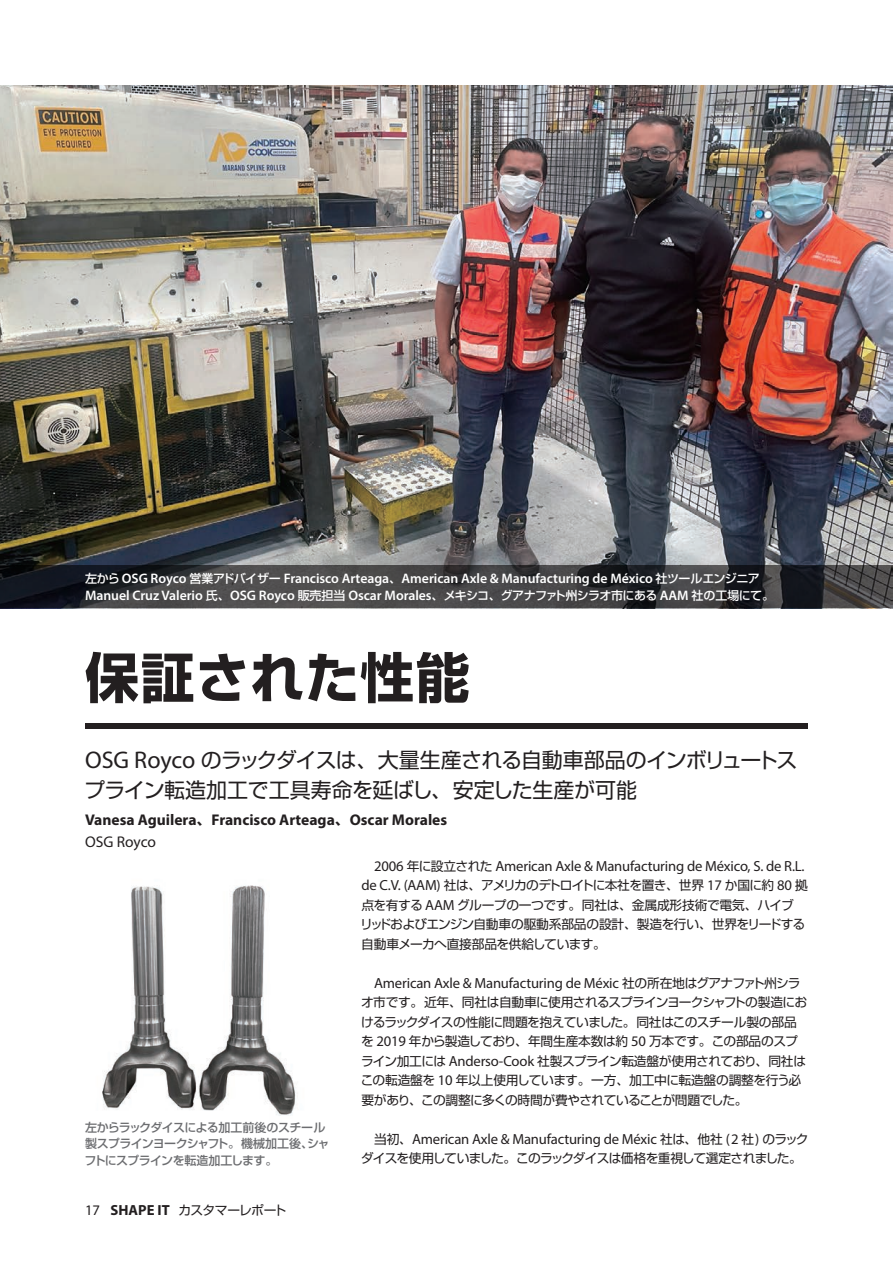
<style>
.page{position:relative;width:893px;height:1263px;background:#fff}
.page>*{position:absolute;margin:0;border:0;box-sizing:border-box;transform-origin:0 0}
.t1{font:700 54px "Shin Go Pro";letter-spacing:.02em;color:#231f20}
.t2{font:21px/30px "Shin Go Pro";letter-spacing:-.03em;color:#231f20}
.t3{font:700 15.45px/21.8px "Myriad Pro";color:#231f20}
.t4{font:14.7px "Myriad Pro";letter-spacing:-.015em;color:#231f20}
.t5{font:600 13.8px/17.1px "Myriad Pro";letter-spacing:-.005em;color:#fff}
.t6{font:12.75px/19.5px "Shin Go Pro";letter-spacing:-.045em;color:#231f20}
.t7{font:12.75px "Shin Go Pro";letter-spacing:-.07em;color:#231f20}
.t8{font:500 12px/16.5px "Shin Go Pro";letter-spacing:-.055em;color:#6c6d70}
.s1{font-family:"Shin Go Pro";font-weight:500;font-size:12px}
.s2{font-family:"Myriad Pro";font-size:24.15px}
.s3{font-family:"Shin Go Pro";font-size:13.5px}
.s4{font-weight:400}
.s5{font-family:"Myriad Pro";font-size:14.7px}
.s6{font-family:"Myriad Pro";font-weight:700;font-size:14.7px}
.s7{font-family:"Shin Go Pro";font-size:12.75px}
</style>
<div class="page">
<img style="left:102px;top:885px;width:196px;height:231px">
<img style="left:0;top:85px;width:893px;height:481px">
<div style="left:85px;top:723px;width:723px;height:6px;background:#231f20"></div>
<svg style="left:0;top:566px;width:893px;height:42px;background:#38393b"></svg>
<p class="t5" style="left:85px;top:569px;width:690px"><span class="s1">左から</span> OSG Royco <span class="s1">営業アドバイザー</span> Francisco Arteaga<span class="s1">、</span>American Axle &amp; Manufacturing de México <span class="s1">社ツールエンジニア<br></span>Manuel Cruz Valerio <span class="s1">氏、</span>OSG Royco <span class="s1">販売担当</span> Oscar Morales<span class="s1">、メキシコ、グアナファト州シラオ市にある</span> AAM <span class="s1">社の工場にて。</span></p>
<h1 class="t1" style="left:85px;top:635px;width:386px">保証された性能</h1>
<h2 class="t2" style="left:84px;top:742px;width:715px"><span class="s2">OSG Royco</span> のラックダイスは、大量生産される自動車部品のインボリュートスプライン転造加工で工具寿命を延ばし、安定した生産が可能</h2>
<p class="t3" style="left:85px;top:808px;width:364px">Vanesa Aguilera<span class="s3">、</span>Francisco Arteaga<span class="s3">、</span>Oscar Morales<br><span class="s4">OSG Royco</span></p>
<p class="t8" style="left:84px;top:1117px;width:246px">左からラックダイスによる加工前後のスチール製スプラインヨークシャフト。機械加工後、シャフトにスプラインを転造加工します。</p>
<p class="t6" style="left:85px;top:1198px;width:203px"><span class="s5">17</span> <span class="s6">SHAPE IT</span> カスタマーレポート</p>
<p class="t4" style="left:374px;top:857px;width:432px">2006 <span class="s7">年に設立された</span> American Axle &amp; Manufacturing de México, S. de R.L.</p>
<p class="t6" style="left:360px;top:874px;width:449px"><span class="s5">de C.V. (AAM)</span> 社は、アメリカのデトロイトに本社を置き、世界 <span class="s5">17</span> か国に約 <span class="s5">80</span> 拠点を有する <span class="s5">AAM</span> グループの一つです。同社は、金属成形技術で電気、ハイブリッドおよびエンジン自動車の駆動系部品の設計、製造を行い、世界をリードする自動車メーカへ直接部品を供給しています。</p>
<p class="t4" style="left:374px;top:974px;width:428px">American Axle &amp; Manufacturing de Méxic <span class="s7">社の所在地はグアナファト州シラ</span></p>
<p class="t6" style="left:361px;top:991px;width:448px">オ市です。近年、同社は自動車に使用されるスプラインヨークシャフトの製造におけるラックダイスの性能に問題を抱えていました。同社はこのスチール製の部品を <span class="s5">2019</span> 年から製造しており、年間生産本数は約 <span class="s5">50</span> 万本です。この部品のスプライン加工には <span class="s5">Anderso-Cook</span> 社製スプライン転造盤が使用されており、同社はこの転造盤を <span class="s5">10</span> 年以上使用しています。一方、加工中に転造盤の調整を行う必要があり、この調整に多くの時間が費やされていることが問題でした。</p>
<p class="t4" style="left:374px;top:1130px;width:436px"><span class="s7">当初、</span>American Axle &amp; Manufacturing de Méxic <span class="s7">社は、他社</span> (2 <span class="s7">社</span>) <span class="s7">のラック</span></p>
<p class="t7" style="left:361px;top:1148px;width:442px">ダイスを使用していました。このラックダイスは価格を重視して選定されました。</p>
</div>
